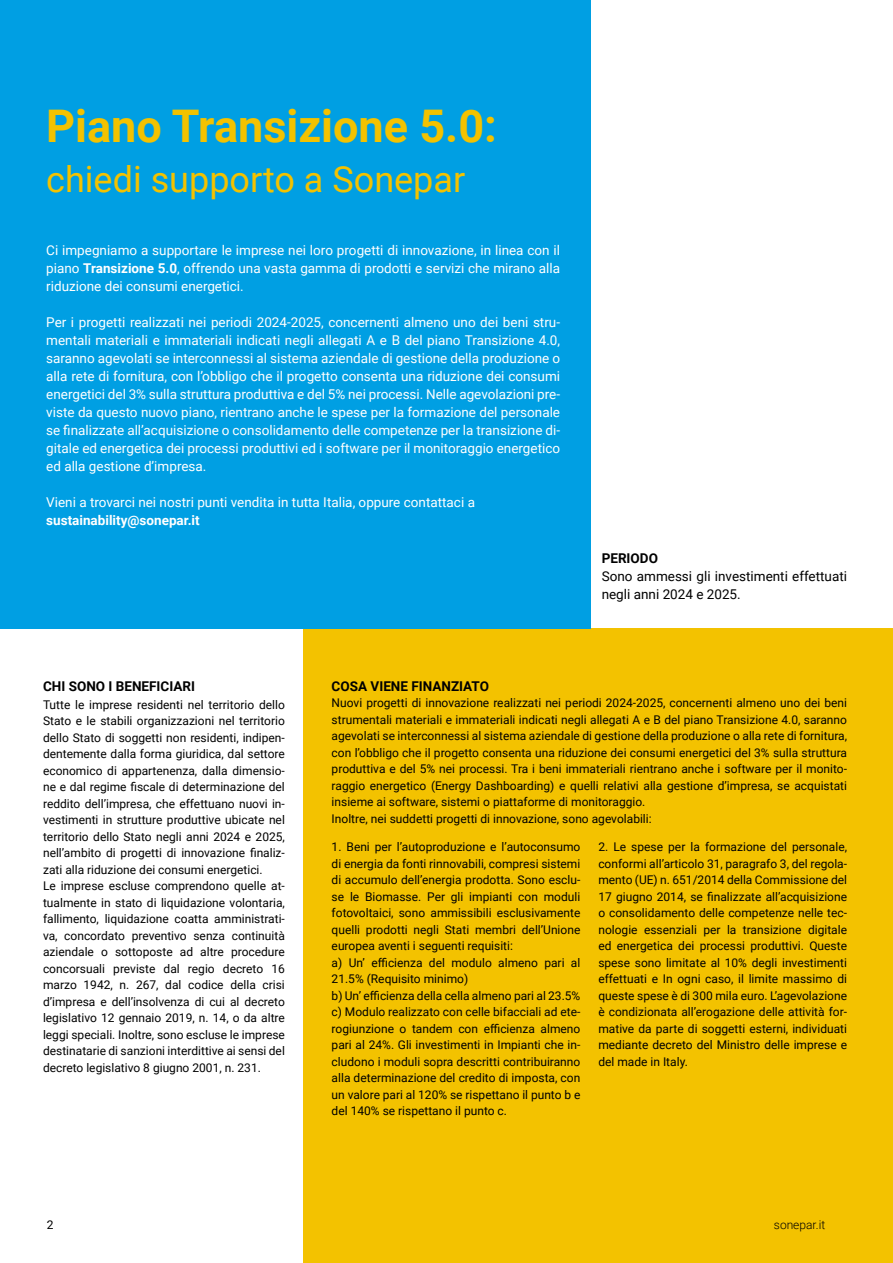
<style>
.page{position:relative;width:893px;height:1263px;background:#fff}
.page>*{position:absolute;margin:0;border:0;box-sizing:border-box;transform-origin:0 0}
.t1{font:700 45px "Roboto";color:#f3c200}
.t2{font:36px "Roboto";color:#f3c200}
.t3{font:13.5px/18px "Roboto";color:#fff;text-align:justify}
.t4{font:13.5px/18px "Roboto";color:#000}
.t5{font:700 13.5px "Roboto";color:#000}
.t6{font:700 13.5px "Roboto";color:#fff}
.t7{font:12px/16.5px "Roboto";color:#000}
.t8{font:300 12px "Roboto";color:#000}
.s1{font-weight:700}
</style>
<div class="page">
<div style="left:303px;top:629px;width:590px;height:634px;background:#f3c200"></div>
<div style="left:0;top:0;width:590px;height:629px;background:#009fe3"></div>
<h1 class="t1" style="left:46px;top:95px;width:452px">Piano Transizione 5.0:</h1>
<h2 class="t2" style="left:46px;top:154px;width:420px">chiedi supporto a Sonepar</h2>
<p class="t3" style="left:46px;top:241px;width:515px">Ci impegniamo a supportare le imprese nei loro progetti di innovazione, in linea con il piano <span class="s1">Transizione 5.0</span>, offrendo una vasta gamma di prodotti e servizi che mirano alla riduzione dei consumi energetici.</p>
<p class="t3" style="left:46px;top:313px;width:515px">Per i progetti realizzati nei periodi 2024-2025, concernenti almeno uno dei beni stru&shy;mentali materiali e immateriali indicati negli allegati A e B del piano Transizione 4.0, saranno agevolati se interconnessi al sistema aziendale di gestione della produzione o alla rete di fornitura, con l’obbligo che il progetto consenta una riduzione dei consumi energetici del 3% sulla struttura produttiva e del 5% nei processi. Nelle agevolazioni pre&shy;viste da questo nuovo piano, rientrano anche le spese per la formazione del personale se finalizzate all’acquisizione o consolidamento delle competenze per la transizione di&shy;gitale ed energetica dei processi produttivi ed i software per il monitoraggio energetico ed alla gestione d’impresa.</p>
<p class="t3" style="left:46px;top:493px;width:430px">Vieni a trovarci nei nostri punti vendita in tutta Italia, oppure contattaci a</p>
<p class="t6" style="left:46px;top:511px;width:155px">sustainability@sonepar.it</p>
<p class="t5" style="left:602px;top:549px;width:58px">PERIODO</p>
<p class="t4" style="left:602px;top:567px;width:247px">Sono ammessi gli investimenti effettuati negli anni 2024 e 2025.</p>
<p class="t5" style="left:43px;top:676px;width:153px">CHI SONO I BENEFICIARI</p>
<p class="t7" style="left:43px;top:695px;width:243px">Tutte le imprese residenti nel territorio dello Stato e le stabili organizzazioni nel territorio dello Stato di soggetti non residenti, indipen&shy;dentemente dalla forma giuridica, dal settore economico di appartenenza, dalla dimensio&shy;ne e dal regime fiscale di determinazione del reddito dell’impresa, che effettuano nuovi in&shy;vestimenti in strutture produttive ubicate nel territorio dello Stato negli anni 2024 e 2025, nell’ambito di progetti di innovazione finaliz&shy;zati alla riduzione dei consumi energetici.<br>Le imprese escluse comprendono quelle at&shy;tualmente in stato di liquidazione volontaria, fallimento, liquidazione coatta amministrati&shy;va, concordato preventivo senza continuità aziendale o sottoposte ad altre procedure concorsuali previste dal regio decreto 16 marzo 1942, n. 267, dal codice della crisi d’impresa e dell’insolvenza di cui al decreto legislativo 12 gennaio 2019, n. 14, o da altre leggi speciali. Inoltre, sono escluse le imprese destinatarie di sanzioni interdittive ai sensi del decreto legislativo 8 giugno 2001, n. 231.</p>
<p class="t5" style="left:332px;top:676px;width:159px">COSA VIENE FINANZIATO</p>
<p class="t7" style="left:332px;top:694px;width:517px">Nuovi progetti di innovazione realizzati nei periodi 2024-2025, concernenti almeno uno dei beni strumentali materiali e immateriali indicati negli allegati A e B del piano Transizione 4.0, saranno agevolati se interconnessi al sistema aziendale di gestione della produzione o alla rete di fornitura, con l’obbligo che il progetto consenta una riduzione dei consumi energetici del 3% sulla struttura produttiva e del 5% nei processi. Tra i beni immateriali rientrano anche i software per il monito&shy;raggio energetico (Energy Dashboarding) e quelli relativi alla gestione d’impresa, se acquistati insieme ai software, sistemi o piattaforme di monitoraggio.<br>Inoltre, nei suddetti progetti di innovazione, sono agevolabili:</p>
<p class="t7" style="left:332px;top:838px;width:250px">1. Beni per l’autoproduzione e l’autoconsumo di energia da fonti rinnovabili, compresi sistemi di accumulo dell’energia prodotta. Sono esclu&shy;se le Biomasse. Per gli impianti con moduli fotovoltaici, sono ammissibili esclusivamente quelli prodotti negli Stati membri dell’Unione europea aventi i seguenti requisiti:<br>a) Un’ efficienza del modulo almeno pari al 21.5% (Requisito minimo)<br>b) Un’ efficienza della cella almeno pari al 23.5% c) Modulo realizzato con celle bifacciali ad ete&shy;rogiunzione o tandem con efficienza almeno pari al 24%. Gli investimenti in Impianti che in&shy;cludono i moduli sopra descritti contribuiranno alla determinazione del credito di imposta, con un valore pari al 120% se rispettano il punto b e del 140% se rispettano il punto c.</p>
<p class="t7" style="left:598px;top:838px;width:250px;text-align:justify">2. Le spese per la formazione del personale, conformi all’articolo 31, paragrafo 3, del regola&shy;mento (UE) n. 651/2014 della Commissione del 17 giugno 2014, se finalizzate all’acquisizione o consolidamento delle competenze nelle tec&shy;nologie essenziali per la transizione digitale ed energetica dei processi produttivi. Queste spese sono limitate al 10% degli investimenti effettuati e In ogni caso, il limite massimo di queste spese è di 300 mila euro. L’agevolazione è condizionata all’erogazione delle attività for&shy;mative da parte di soggetti esterni, individuati mediante decreto del Ministro delle imprese e del made in Italy.</p>
<p class="t7" style="left:47px;top:1216px;width:8px">2</p>
<p class="t8" style="left:774px;top:1217px;width:53px">sonepar.it</p>
</div>
